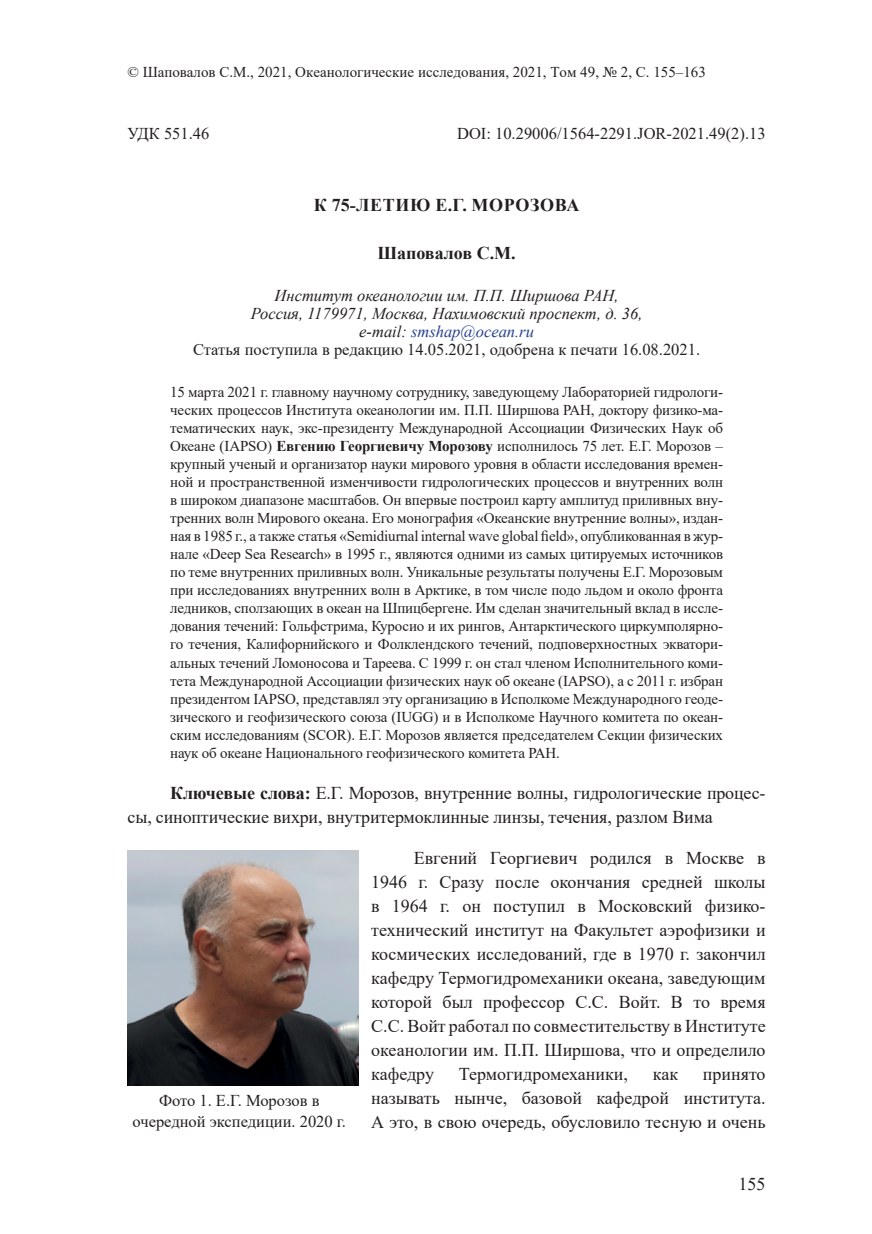
<style>
.page{position:relative;width:872px;height:1234px;background:#fff}
.page>*{position:absolute;margin:0;border:0;box-sizing:border-box;transform-origin:0 0}
.текст{font:18px/24px "Times New Roman";letter-spacing:-.01em;color:#231f20;text-align:justify}
.заголовок{font:700 18px "Times New Roman";letter-spacing:.035em;color:#231f20}
.авторы{font:700 18px "Times New Roman";color:#231f20}
.институт{font:italic 16.5px "Times New Roman";color:#231f20}
.институт-2{font:16.5px "Times New Roman";color:#231f20}
.удк{font:16.5px "Times New Roman";color:#231f20}
.рисунок{font:16.5px/21px "Times New Roman";color:#231f20;text-align:center}
.институт-3{font:italic 16.5px "Times New Roman";color:#25408f}
.абстракт{font:15px/18px "Times New Roman";color:#231f20;text-align:justify}
.s1{color:#231f20}
.s2{font-weight:700}
</style>
<div class="page">
<img style="left:128px;top:850px;width:230px;height:234px">
<p class="абстракт" style="left:128px;top:63px;width:580px">© Шаповалов С.М., 2021, Океанологические исследования, 2021, Том 49, № 2, С. 155–163</p>
<p class="удк" style="left:128px;top:122px;width:83px">УДК 551.46</p>
<p class="удк" style="left:457px;top:122px;width:310px">DOI: 10.29006/1564-2291.JOR-2021.49(2).13</p>
<p class="заголовок" style="left:314px;top:192px;width:267px">К 75-ЛЕТИЮ Е.Г. МОРОЗОВА</p>
<p class="авторы" style="left:377px;top:240px;width:140px">Шаповалов С.М.</p>
<p class="институт" style="left:274px;top:284px;width:345px">Институт океанологии им. П.П. Ширшова РАН,</p>
<p class="институт" style="left:251px;top:302px;width:393px">Россия, 1179971, Москва, Нахимовский проспект, д. 36,</p>
<p class="институт-3" style="left:359px;top:320px;width:176px"><span class="s1">e-mail:</span> smshap@ocean.ru</p>
<p class="институт-2" style="left:193px;top:338px;width:508px">Статья поступила в редакцию 14.05.2021, одобрена к печати 16.08.2021.</p>
<p class="абстракт" style="left:170px;top:383px;width:554px">15 марта 2021 г. главному научному сотруднику, заведующему Лабораторией гидрологи&shy;ческих процессов Института океанологии им. П.П. Ширшова РАН, доктору физико-ма&shy;тематических наук, экс-президенту Международной Ассоциации Физических Наук об Океане (IAPSO) <span class="s2">Евгению Георгиевичу Морозову</span> исполнилось 75 лет. Е.Г. Морозов – крупный ученый и организатор науки мирового уровня в области исследования времен&shy;ной и пространственной изменчивости гидрологических процессов и внутренних волн в широком диапазоне масштабов. Он впервые построил карту амплитуд приливных вну&shy;тренних волн Мирового океана. Его монография «Океанские внутренние волны», издан&shy;ная в 1985 г., а также статья «Semidiurnal internal wave global field», опубликованная в жур&shy;нале «Deep Sea Research» в 1995 г., являются одними из самых цитируемых источников по теме внутренних приливных волн. Уникальные результаты получены Е.Г. Морозовым при исследованиях внутренних волн в Арктике, в том числе подо льдом и около фронта ледников, сползающих в океан на Шпицбергене. Им сделан значительный вклад в иссле&shy;дования течений: Гольфстрима, Куросио и их рингов, Антарктического циркумполярно&shy;го течения, Калифорнийского и Фолклендского течений, подповерхностных экватори&shy;альных течений Ломоносова и Тареева. С 1999 г. он стал членом Исполнительного коми&shy;тета Международной Ассоциации физических наук об океане (IAPSO), а с 2011 г. избран президентом IAPSO, представлял эту организацию в Исполкоме Международного геоде&shy;зического и геофизического союза (IUGG) и в Исполкоме Научного комитета по океан&shy;ским исследованиям (SCOR). Е.Г. Морозов является председателем Секции физических наук об океане Национального геофизического комитета РАН.</p>
<p class="текст" style="left:128px;top:779px;width:639px;text-indent:43px"><span class="s2">Ключевые слова:</span> Е.Г. Морозов, внутренние волны, гидрологические процес&shy;сы, синоптические вихри, внутритермоклинные линзы, течения, разлом Вима</p>
<p class="текст" style="left:371px;top:844px;width:396px;text-indent:43px">Евгений Георгиевич родился в Москве в 1946 г. Сразу после окончания средней школы в 1964 г. он поступил в Московский физико&shy;технический институт на Факультет аэрофизики и космических исследований, где в 1970 г. закончил кафедру Термогидромеханики океана, заведующим которой был профессор С.С. Войт. В то время С.С. Войт работал по совместительству в Институте океанологии им. П.П. Ширшова, что и определило кафедру</p>
<p class="текст" style="left:459px;top:1060px;width:171px">Термогидромеханики,</p>
<p class="текст" style="left:653px;top:1060px;width:27px">как</p>
<p class="текст" style="left:371px;top:1060px;width:396px;text-indent:331px">принято называть нынче, базовой кафедрой института.<br>А это, в свою очередь, обусловило тесную и очень</p>
<p class="рисунок" style="left:133px;top:1088px;width:215px">Фото 1. Е.Г. Морозов в очередной экспедиции. 2020 г.</p>
<p class="текст" style="left:738px;top:1170px;width:28px">155</p>
</div>
